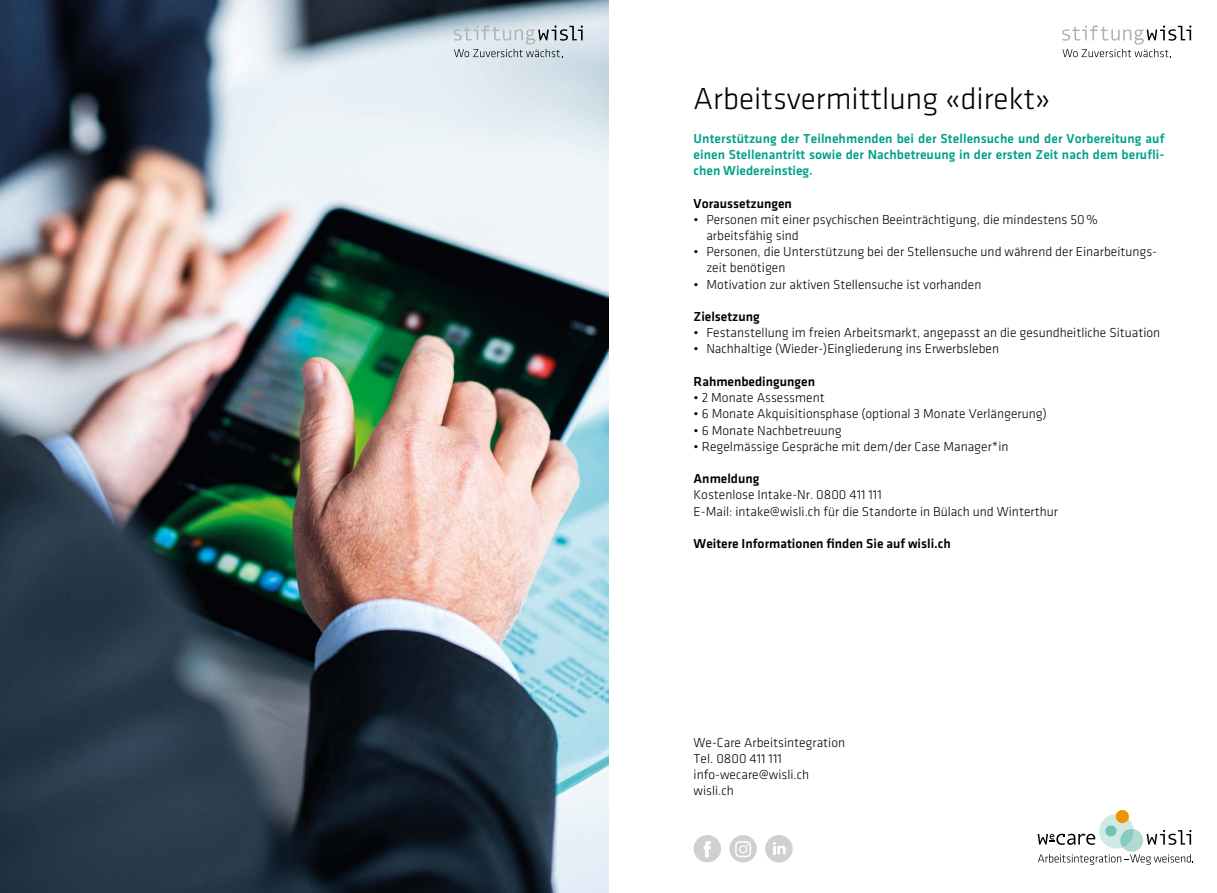
<style>
.page{position:relative;width:1217px;height:893px;background:#fff}
.page>*{position:absolute;margin:0;border:0;box-sizing:border-box;transform-origin:0 0}
.t1{font:300 31.5px "Klavika";color:#000}
.t2{font:300 13.5px/16.2px "Klavika";color:#000}
.t3{font:500 13.5px/16.2px "Klavika";letter-spacing:.005em;color:#00a18c;text-align:justify}
.t4{font:500 13.5px "Klavika";color:#000}
</style>
<div class="page">
<img style="left:0;top:0;width:608px;height:893px">
<svg style="left:453px;top:26px;width:130px;height:31px;background:#c6cfd5"></svg>
<svg style="left:693px;top:835px;width:28px;height:27px"></svg>
<div style="left:729px;top:835px;width:27px;height:27px;background:#d0d0d0;border-radius:50%"></div>
<div style="left:765px;top:835px;width:27px;height:27px;background:#d0d0d0;border-radius:50%"></div>
<svg style="left:735px;top:841px;width:16px;height:16px"></svg>
<svg style="left:773px;top:842px;width:12px;height:12px"></svg>
<svg style="left:1037px;top:814px;width:155px;height:51px"></svg>
<div style="left:1115px;top:810px;width:13px;height:13px;background:#f39200;border-radius:50%"></div>
<div style="left:1105px;top:825px;width:11px;height:11px;background:#70c3b7;border-radius:50%"></div>
<svg style="left:1062px;top:26px;width:129px;height:31px"></svg>
<h1 class="t1" style="left:693px;top:79px;width:358px">Arbeitsvermittlung «direkt»</h1>
<p class="t3" style="left:693px;top:130px;width:472px">Unterstützung der Teilnehmenden bei der Stellensuche und der Vorbereitung auf einen Stellenantritt sowie der Nachbetreuung in der ersten Zeit nach dem berufli&shy;chen Wiedereinstieg.</p>
<p class="t4" style="left:693px;top:194px;width:100px">Voraussetzungen</p>
<p class="t2" style="left:706px;top:211px;width:393px;text-indent:-13px">• Personen mit einer psychischen Beeinträchtigung, die mindestens 50% arbeitsfähig sind</p>
<p class="t2" style="left:706px;top:244px;width:452px;text-indent:-13px">• Personen, die Unterstützung bei der Stellensuche und während der Einarbeitungs&shy;zeit benötigen</p>
<p class="t2" style="left:693px;top:276px;width:289px">• Motivation zur aktiven Stellensuche ist vorhanden</p>
<p class="t4" style="left:693px;top:307px;width:68px">Zielsetzung</p>
<p class="t2" style="left:693px;top:325px;width:468px">• Festanstellung im freien Arbeitsmarkt, angepasst an die gesundheitliche Situation</p>
<p class="t2" style="left:693px;top:341px;width:307px">• Nachhaltige (Wieder-)Eingliederung ins Erwerbsleben</p>
<p class="t4" style="left:693px;top:372px;width:123px">Rahmenbedingungen</p>
<p class="t2" style="left:693px;top:389px;width:133px">• 2 Monate Assessment</p>
<p class="t2" style="left:693px;top:406px;width:354px">• 6 Monate Akquisitionsphase (optional 3 Monate Verlängerung)</p>
<p class="t2" style="left:693px;top:422px;width:150px">• 6 Monate Nachbetreuung</p>
<p class="t2" style="left:693px;top:438px;width:316px">• Regelmässige Gespräche mit dem/der Case Manager*in</p>
<p class="t4" style="left:693px;top:469px;width:67px">Anmeldung</p>
<p class="t2" style="left:693px;top:487px;width:366px">Kostenlose Intake-Nr. 0800 411 111<br>E-Mail: intake@wisli.ch für die Standorte in Bülach und Winterthur</p>
<p class="t4" style="left:693px;top:534px;width:259px">Weitere Informationen finden Sie auf wisli.ch</p>
<p class="t2" style="left:693px;top:734px;width:153px">We-Care Arbeitsintegration<br>Tel. 0800 411 111 info-wecare@wisli.ch wisli.ch</p>
</div>
